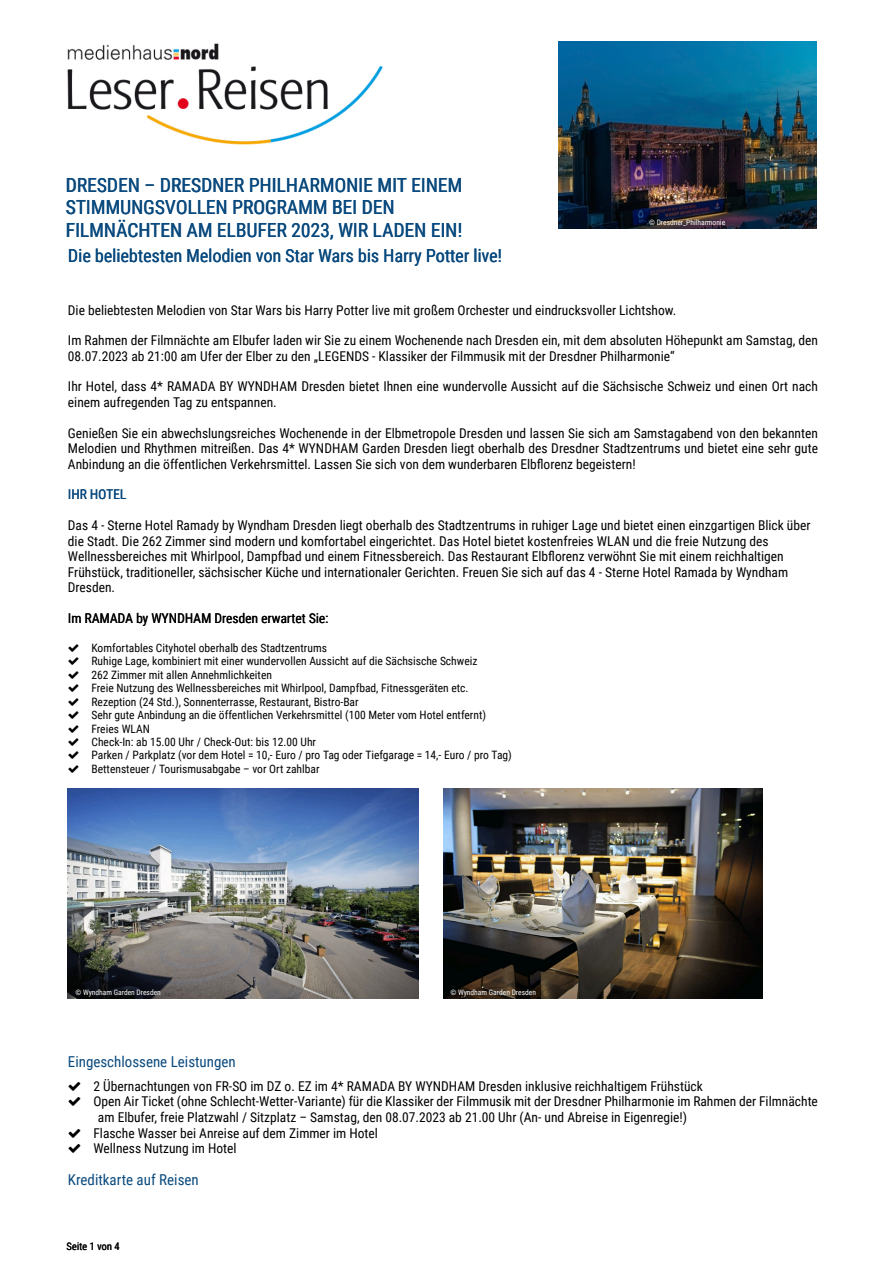
<style>
.page{position:relative;width:893px;height:1263px;background:#fff}
.page>*{position:absolute;margin:0;border:0;box-sizing:border-box;transform-origin:0 0}
.t1{font:19.5px/22.5px "Roboto Condensed";color:#0a4a7e}
.t2{font:18px "Roboto Condensed";color:#0a4a7e}
.t3{font:15px "Roboto Condensed";color:#0a4a7e}
.t4{font:13.5px/15.5px "Roboto Condensed";color:#000}
.t5{font:13.5px "Roboto Condensed";color:#0a4a7e}
.t6{font:11.55px/13.5px "Roboto Condensed";color:#000}
.t7{font:10.5px "Roboto Condensed";color:#000}
.t8{font:7.5px "Roboto Condensed";color:#fff}
</style>
<div class="page">
<img style="left:68px;top:788px;width:351px;height:210px">
<img style="left:443px;top:788px;width:319px;height:210px">
<img style="left:67px;top:43px;width:316px;height:102px">
<img style="left:558px;top:41px;width:258px;height:188px">
<h1 class="t1" style="left:66px;top:175px;width:398px">DRESDEN – DRESDNER PHILHARMONIE MI T EINEM<br>STIMMUNGSVOLLEN PROGRAMM BEI DEN<br>FILMNÄCHTEN AM ELBUFER 2023, WIR LADEN EIN!</h1>
<h2 class="t2" style="left:68px;top:247px;width:435px">Die beliebtesten Melodien von Star Wars bis Harry Potter live!</h2>
<p class="t8" style="left:649px;top:219px;width:78px">© Dresdner_Philharmonie</p>
<p class="t4" style="left:68px;top:303px;width:610px">Die beliebtesten Melodien von Star Wars bis Harry Potter live mit großem Orchester und eindrucksvoller Lichtshow.</p>
<p class="t4" style="left:68px;top:334px;width:751px">Im Rahmen der Filmnächte am Elbufer laden wir Sie zu einem Wochenende nach Dresden ein, mit dem absoluten Höhepunkt am Samstag, den<br>08.07.2023 ab 21:00 am Ufer der Elber zu den „LEGENDS - Klassiker der Filmmusik mit der Dresdner Philharmonie“</p>
<p class="t4" style="left:68px;top:380px;width:751px">Ihr Hotel, dass 4* RAMADA BY WYNDHAM Dresden bietet Ihnen eine wundervolle Aussicht auf die Sächsische Schweiz und einen Ort nach einem aufregenden Tag zu entspannen.</p>
<p class="t4" style="left:68px;top:426px;width:751px;text-align:justify">Genießen Sie ein abwechslungsreiches Wochenende in der Elbmetropole Dresden und lassen Sie sich am Samstagabend von den bekannten Melodien und Rhythmen mitreißen. Das 4* WYNDHAM Garden Dresden liegt oberhalb des Dresdner Stadtzentrums und bietet eine sehr gute Anbindung an die öffentlichen Verkehrsmittel. Lassen Sie sich von dem wunderbaren Elbflorenz begeistern!</p>
<p class="t5" style="left:68px;top:488px;width:60px">IHR HOTEL</p>
<p class="t4" style="left:68px;top:518px;width:744px">Das 4 - Sterne Hotel Ramady by Wyndham Dresden liegt oberhalb des Stadtzentrums in ruhiger Lage und bietet einen einzgartigen Blick über die Stadt. Die 262 Zimmer sind modern und komfortabel eingerichtet. Das Hotel bietet kostenfreies WLAN und die freie Nutzung des Wellnessbereiches mit Whirlpool, Dampfbad und einem Fitnessbereich. Das Restaurant Elbflorenz verwöhnt Sie mit einem reichhaltigen Frühstück, traditioneller, sächsischer Küche und internationaler Gerichten. Freuen Sie sich auf das 4 - Sterne Hotel Ramada by Wyndham Dresden.</p>
<p class="t4" style="left:68px;top:611px;width:262px">Im RAMADA b y WYNDHAM Dresden erwartet Sie:</p>
<p class="t6" style="left:92px;top:642px;width:422px">Komfortables Cityhotel oberhalb des Stadtzentrums<br>Ruhige Lage, kombiniert mit einer wundervollen Aussicht auf die Sächsische Schweiz<br>262 Zimmer mit allen Annehmlichkeiten<br>Freie Nutzung des Wellnessbereiches mit Whirlpool, Dampfbad, Fitnessgeräten etc.<br>Rezeption (24 Std.), Sonnenterrasse, Restaurant, Bistro-Bar<br>Sehr gute Anbindung an die öffentlichen Verkehrsmittel (100 Meter vom Hotel entfernt)<br>Freies WLAN<br>Check-In: ab 15.00 Uhr / Check-Out: bis 12.00 Uhr<br>Parken / Parkplatz (vor dem Hotel = 10,- Euro / pro Tag oder Tiefgarage = 14,- Euro / pro Tag)<br>Bettensteuer / Tourismusabgabe – vor Ort zahlbar</p>
<p class="t8" style="left:75px;top:989px;width:87px">© Wyndham Garden Dresden</p>
<p class="t8" style="left:450px;top:989px;width:87px">© Wyndham Garden Dresden</p>
<p class="t3" style="left:68px;top:1055px;width:169px">Eingeschlossene Leistungen</p>
<p class="t4" style="left:93px;top:1079px;width:611px">2 Übernachtungen von FR-SO im DZ o. EZ im 4* RAMADA BY WYNDHAM Dresden inklusive reichhaltigem Frühstück</p>
<p class="t4" style="left:93px;top:1095px;width:726px">Open Air Ticket (ohne Schlecht-Wetter-Variante) für die Klassiker der Filmmusik mit der Dresdner Philharmonie im Rahmen der Filmnächte</p>
<p class="t4" style="left:98px;top:1110px;width:591px">am Elbufer, freie Platzwahl / Sitzplatz – Samstag, den 08.07.2023 ab 21.00 Uhr (An- und Abreise in Eigenregie!)</p>
<p class="t4" style="left:93px;top:1126px;width:286px">Flasche Wasser bei Anreise auf dem Zimmer im Hotel</p>
<p class="t4" style="left:93px;top:1142px;width:145px">Wellness Nutzung im Hotel</p>
<p class="t3" style="left:68px;top:1173px;width:132px">Kreditkarte auf Reisen</p>
<p class="t7" style="left:66px;top:1242px;width:55px">Seite 1 von 4</p>
</div>
